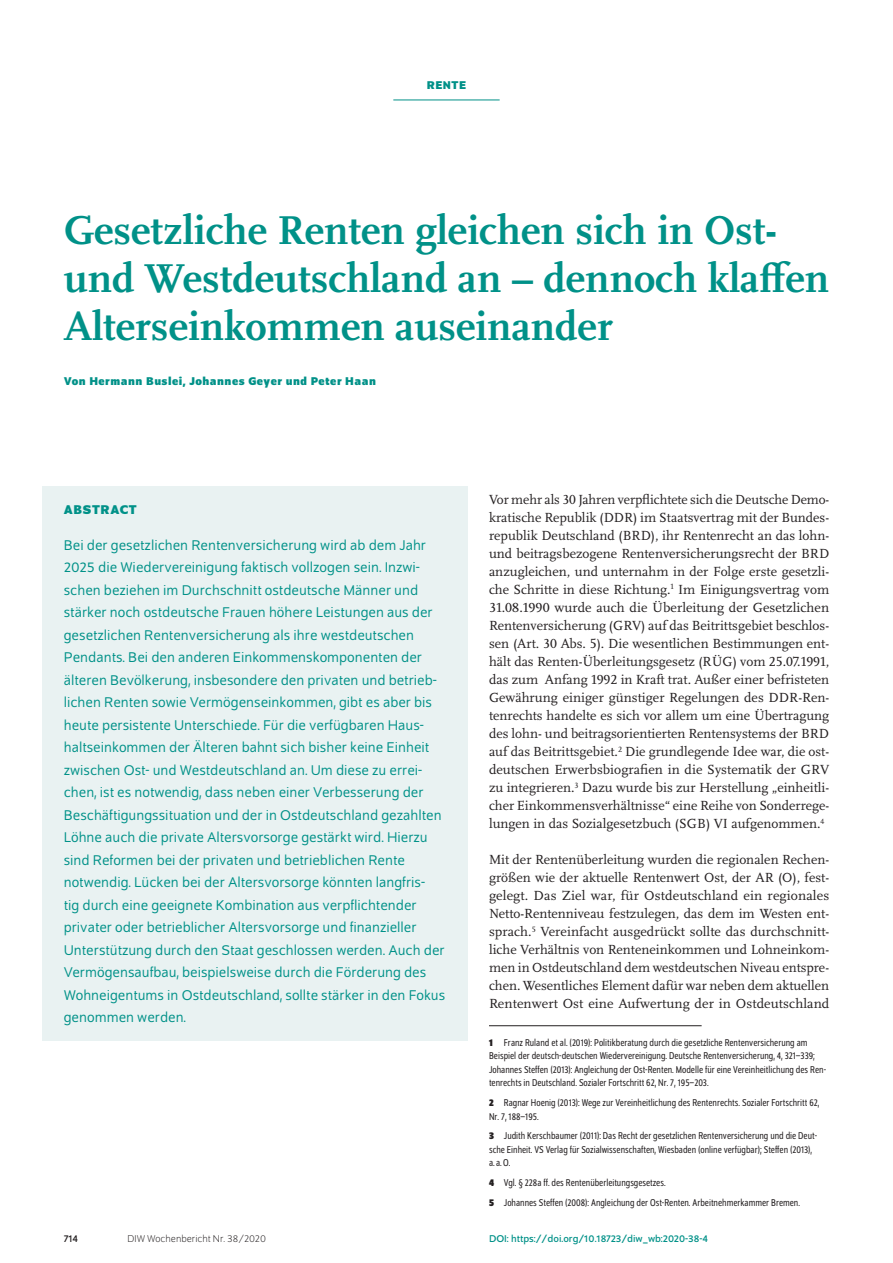
<style>
.page{position:relative;width:893px;height:1263px;background:#fff}
.page>*{position:absolute;margin:0;border:0;box-sizing:border-box;transform-origin:0 0}
.t1{font:700 42px/48px "Scala Pro";color:#009188}
.t2{font:15px/22.5px "Schumpeter Blond";color:#009188}
.t3{font:13.8px/18px "Scala Pro";color:#231f20;text-align:justify}
.t4{font:700 13.5px "Schumpeter";letter-spacing:.05em;color:#009188}
.t5{font:700 12px "Schumpeter";letter-spacing:.04em;color:#009188}
.t6{font:semi-condensed 10.5px/13.5px "Schumpeter Blond";color:#231f20}
.t7{font:10.5px "Schumpeter";color:#009188}
.t8{font:300 10.5px "Schumpeter";color:#231f20}
.t9{font:10.5px "Schumpeter";color:#231f20}
.s1{font-family:"Schumpeter";font-weight:700}
</style>
<div class="page">
<hr style="left:393px;top:100px;width:107px;height:1px;background:#009188">
<div style="left:43px;top:486px;width:425px;height:554px;background:#e9f2f2"></div>
<hr style="left:489px;top:1025px;width:213px;height:1px;background:#231f20">
<p class="t5" style="left:427px;top:79px;width:41px">RENTE</p>
<h1 class="t1" style="left:64px;top:203px;width:767px">Gesetzliche Renten gleichen sich in Ost&shy;und Westdeutschland an – dennoch klaffen<br>Alterseinkommen auseinander</h1>
<p class="t5" style="left:64px;top:374px;width:314px">Von Hermann Buslei, Johannes Geyer und Peter Haan</p>
<p class="t4" style="left:64px;top:502px;width:75px">ABSTRACT</p>
<p class="t2" style="left:64px;top:534px;width:383px">Bei der gesetzlichen Rentenversicherung wird ab dem Jahr 2025 die Wiedervereinigung faktisch vollzogen sein. Inzwi&shy;schen beziehen im Durchschnitt ostdeutsche Männer und stärker noch ostdeutsche Frauen höhere Leistungen aus der gesetzlichen Rentenversicherung als ihre westdeutschen Pendants. Bei den anderen Einkommenskomponenten der älteren Bevölkerung, insbesondere den privaten und betrieb&shy;lichen Renten sowie Vermögenseinkommen, gibt es aber bis heute persistente Unterschiede. Für die verfügbaren Haus&shy;haltseinkommen der Älteren bahnt sich bisher keine Einheit zwischen Ost- und Westdeutschland an. Um diese zu errei&shy;chen, ist es notwendig, dass neben einer Verbesserung der Beschäftigungssituation und der in Ostdeutschland gezahlten Löhne auch die private Altersvorsorge gestärkt wird. Hierzu sind Reformen bei der privaten und betrieblichen Rente notwendig. Lücken bei der Altersvorsorge könnten langfris-<br>tig durch eine geeignete Kombination aus verpflichtender privater oder betrieblicher Altersvorsorge und finanzieller Unterstützung durch den Staat geschlossen werden. Auch der Vermögensaufbau, beispielsweise durch die Förderung des Wohneigentums in Ostdeutschland, sollte stärker in den Fokus genommen werden.</p>
<p class="t3" style="left:489px;top:490px;width:342px">Vor mehr als 30 Jahren verpflichtete sich die Deutsche Demo&shy;kratische Republik (DDR) im Staatsvertrag mit der Bundes&shy;republik Deutschland (BRD), ihr Rentenrecht an das lohn&shy;und beitragsbezogene Rentenversicherungsrecht der BRD anzugleichen, und unternahm in der Folge erste gesetzli&shy;che Schritte in diese Richtung.<sup>1</sup> Im Einigungsvertrag vom 31.08.1990 wurde auch die Überleitung der Gesetzlichen Rentenversicherung (GRV) auf das Beitrittsgebiet beschlos&shy;sen (Art. 30 Abs. 5). Die wesentlichen Bestimmungen ent&shy;hält das Renten-Überleitungsgesetz (RÜG) vom 25.07.1991, das zum Anfang 1992 in Kraft trat. Außer einer befristeten Gewährung einiger günstiger Regelungen des DDR-Ren&shy;tenrechts handelte es sich vor allem um eine Übertragung des lohn- und beitragsorientierten Rentensystems der BRD auf das Beitrittsgebiet.<sup>2</sup> Die grundlegende Idee war, die ost&shy;deutschen Erwerbsbiografien in die Systematik der GRV zu integrieren.<sup>3</sup> Dazu wurde bis zur Herstellung „einheitli&shy;cher Einkommensverhältnisse“ eine Reihe von Sonderrege&shy;lungen in das Sozialgesetzbuch (SGB) VI aufgenommen.<sup>4</sup></p>
<p class="t3" style="left:489px;top:850px;width:342px">Mit der Rentenüberleitung wurden die regionalen Rechen&shy;größen wie der aktuelle Rentenwert Ost, der AR (O), fest&shy;gelegt. Das Ziel war, für Ostdeutschland ein regionales Netto-Rentenniveau festzulegen, das dem im Westen ent&shy;sprach.<sup>5</sup> Vereinfacht ausgedrückt sollte das durchschnitt&shy;liche Verhältnis von Renteneinkommen und Lohneinkom&shy;men in Ostdeutschland dem westdeutschen Niveau entspre&shy;chen. Wesentliches Element dafür war neben dem aktuellen Rentenwert Ost eine Aufwertung der in Ostdeutschland</p>
<p class="t6" style="left:489px;top:1036px;width:339px"><span class="s1">1</span> Franz Ruland et al. (2019): Politikberatung durch die gesetzliche Rentenversicherung am Beispiel der deutsch-deutschen Wiedervereinigung. Deutsche Rentenversicherung, 4, 321–339; Johannes Steffen (2013): Angleichung der Ost-Renten. Modelle für eine Vereinheitlichung des Ren&shy;tenrechts in Deutschland. Sozialer Fortschritt 62, Nr. 7, 195–203.</p>
<p class="t6" style="left:489px;top:1096px;width:332px"><span class="s1">2</span> Ragnar Hoenig (2013): Wege zur Vereinheitlichung des Rentenrechts. Sozialer Fortschritt 62,<br>Nr. 7, 188–195.</p>
<p class="t6" style="left:489px;top:1129px;width:330px"><span class="s1">3</span> Judith Kerschbaumer (2011): Das Recht der gesetzlichen Rentenversicherung und die Deut&shy;sche Einheit. VS Verlag für Sozialwissenschaften, Wiesbaden (online verfügbar); Steffen (2013), a.a.O.</p>
<p class="t6" style="left:489px;top:1173px;width:313px;line-height:20px"><span class="s1">4</span> Vgl. § 228a ff. des Rentenüberleitungsgesetzes.<br><span class="s1">5</span> Johannes Steffen (2008): Angleichung der Ost-Renten. Arbeitnehmerkammer Bremen.</p>
<p class="t9" style="left:64px;top:1233px;width:16px">714</p>
<p class="t8" style="left:128px;top:1234px;width:140px">DIW Wochenbericht Nr. 38/2020</p>
<p class="t7" style="left:489px;top:1233px;width:220px">DOI: https://doi.org/10.18723/diw_wb:2020-38-4</p>
</div>
